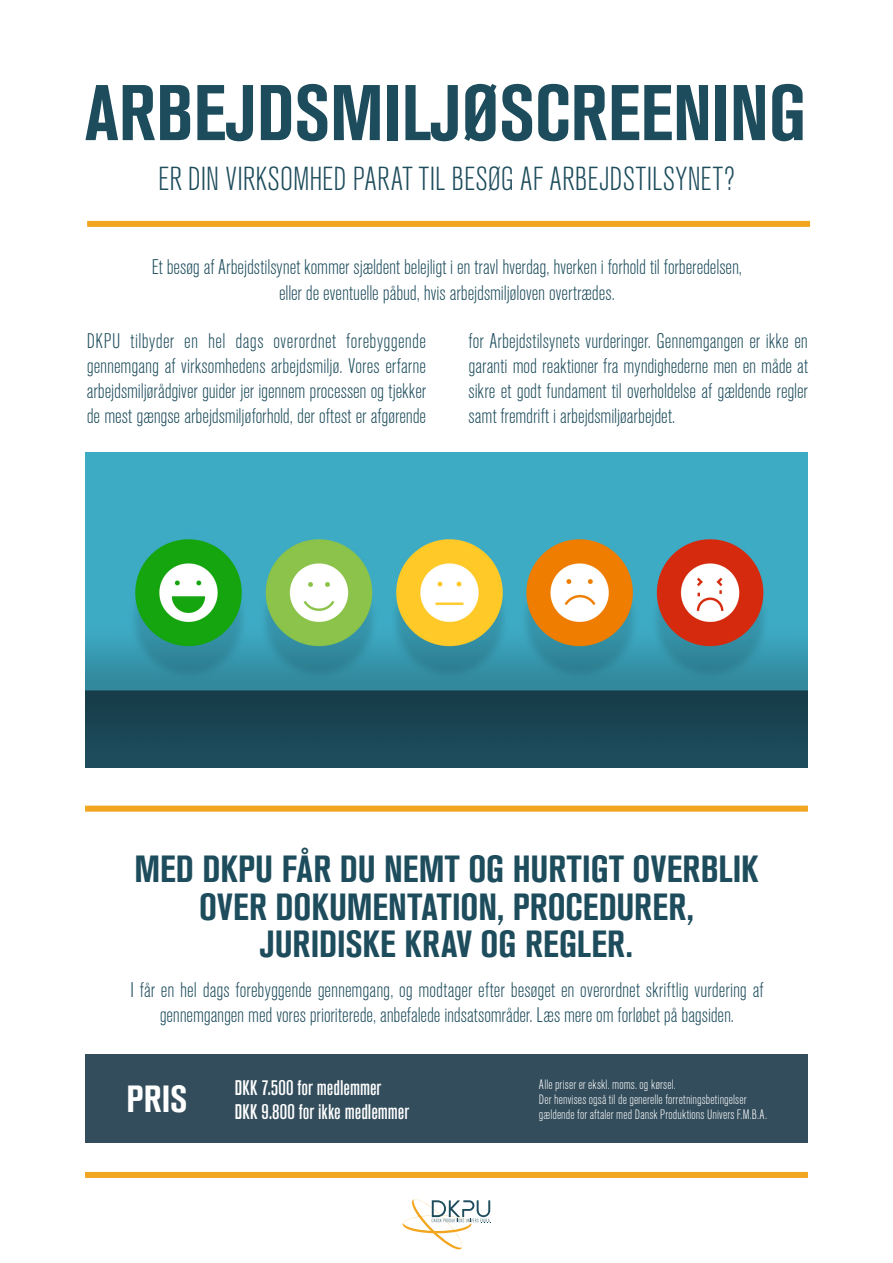
<style>
.page{position:relative;width:893px;height:1263px;background:#fff}
.page>*{position:absolute;margin:0;border:0;box-sizing:border-box;transform-origin:0 0}
.t1{font:700 condensed 78px "Akzidenz Grotesk BQ";color:#1d4c5c}
.t2{font:700 condensed 37.5px/37.5px "Akzidenz Grotesk BQ";color:#1d4c5c;text-align:center}
.t3{font:700 condensed 37.5px "Akzidenz Grotesk BQ";color:#fff}
.t4{font:300 condensed 33px "Akzidenz Grotesk BQ";letter-spacing:.005em;color:#1d4c5c}
.t5{font:300 condensed 21px/25.2px "Akzidenz Grotesk BQ";color:#1d4c5c;text-align:justify}
.t6{font:500 condensed 21px "Akzidenz Grotesk BQ";color:#fff}
.t7{font:300 condensed 13.5px/15px "Akzidenz Grotesk BQ";letter-spacing:.01em;color:#fff}
</style>
<div class="page">
<div style="left:85px;top:806px;width:723px;height:6px;background:#f2a51f"></div>
<div style="left:85px;top:1172px;width:723px;height:6px;background:#f2a51f"></div>
<img style="left:85px;top:453px;width:723px;height:315px">
<svg style="left:403px;top:1199px;width:88px;height:50px"></svg>
<div style="left:87px;top:221px;width:723px;height:6px;background:#f2a51f"></div>
<div style="left:85px;top:1055px;width:723px;height:88px;background:#334d5c"></div>
<h1 class="t1" style="left:85px;top:68px;width:723px">ARBEJDSMILJØSCREENING</h1>
<h3 class="t4" style="left:158px;top:161px;width:578px">ER DIN VIRKSOMHED PARAT TIL BESØG AF ARBEJDSTILSYNET?</h3>
<p class="t5" style="left:152px;top:255px;width:592px;text-align:center">Et besøg af Arbejdstilsynet kommer sjældent belejligt i en travl hverdag, hverken i forhold til forberedelsen, eller de eventuelle påbud, hvis arbejdsmiljøloven overtrædes.</p>
<p class="t5" style="left:87px;top:329px;width:341px">DKPU tilbyder en hel dags overordnet forebyggende gennemgang af virksomhedens arbejdsmiljø. Vores erfarne arbejdsmiljørådgiver guider jer igennem processen og tjekker de mest gængse arbejdsmiljøforhold, der oftest er afgørende</p>
<p class="t5" style="left:469px;top:329px;width:341px">for Arbejdstilsynets vurderinger. Gennemgangen er ikke en garanti mod reaktioner fra myndighederne men en måde at sikre et godt fundament til overholdelse af gældende regler samt fremdrift i arbejdsmiljøarbejdet.</p>
<h2 class="t2" style="left:135px;top:850px;width:625px">MED DKPU FÅR DU NEMT OG HURTIGT OVERBLIK<br>OVER DOKUMENTATION, PROCEDURER,<br>JURIDISKE KRAV OG REGLER.</h2>
<p class="t5" style="left:131px;top:978px;width:634px;text-align:center">I får en hel dags forebyggende gennemgang, og modtager efter besøget en overordnet skriftlig vurdering af gennemgangen med vores prioriterede, anbefalede indsatsområder. Læs mere om forløbet på bagsiden.</p>
<h2 class="t3" style="left:126px;top:1077px;width:62px">PRIS</h2>
<p class="t6" style="left:235px;top:1076px;width:148px">DKK 7.500 for medlemmer</p>
<p class="t6" style="left:235px;top:1099px;width:176px">DKK 9.800 for ikke medlemmer</p>
<p class="t7" style="left:539px;top:1077px;width:229px">Alle priser er ekskl. moms. og kørsel.<br>Der henvises også til de generelle forretningsbetingelser gældende for aftaler med Dansk Produktions Univers F.M.B.A.</p>
</div>
